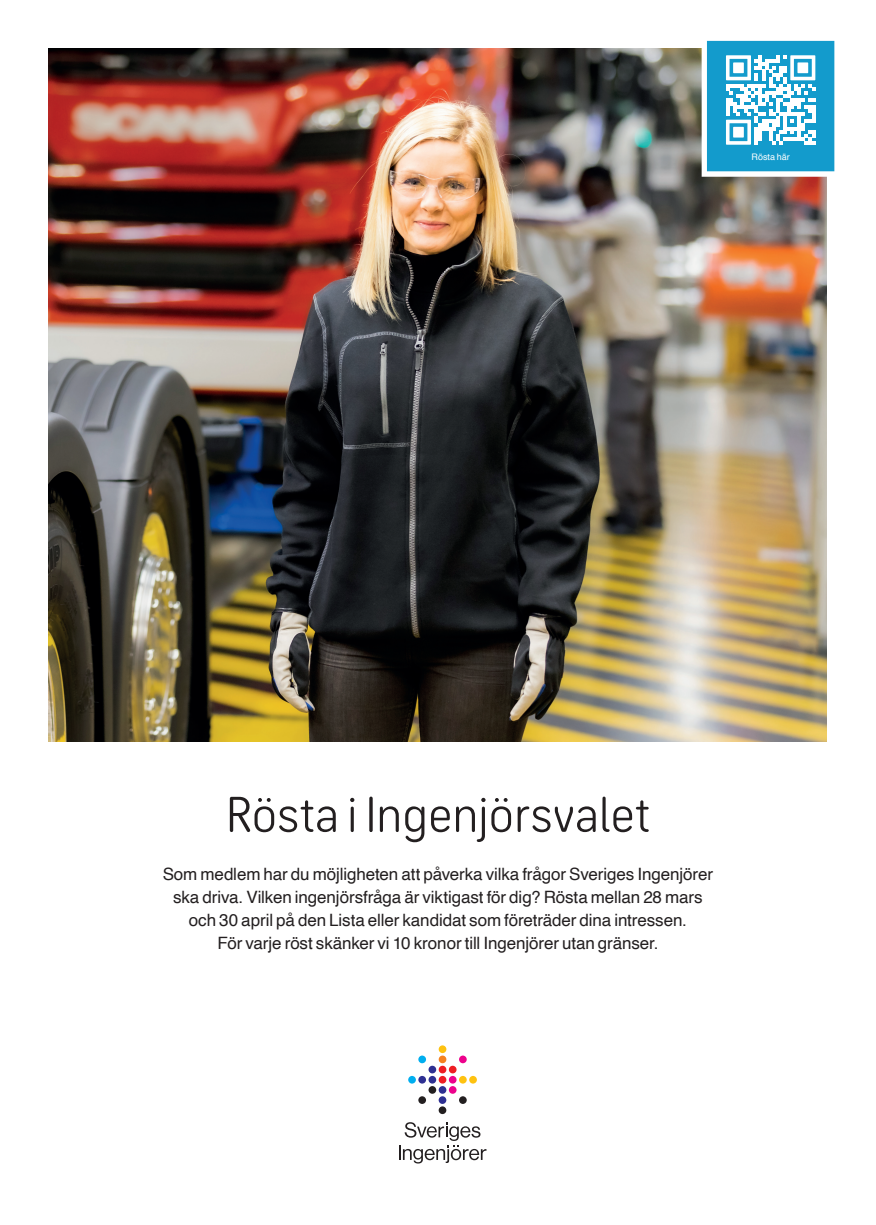
<style>
.page{position:relative;width:876px;height:1225px;background:#fff}
.page>*{position:absolute;margin:0;border:0;box-sizing:border-box;transform-origin:0 0}
.t1{font:50px "Sveriges Ingenjorer";letter-spacing:-.01em;color:#231f20}
.t2{font:17px/23px "Helvetica";letter-spacing:-.005em;color:#231f20;text-align:center}
.t3{font:9px "Helvetica";color:#fff}
</style>
<div class="page">
<img style="left:48px;top:48px;width:779px;height:693px">
<svg style="left:399px;top:1122px;width:87px;height:41px"></svg>
<div style="left:418px;top:1055px;width:8px;height:8px;background:#00aeef;border-radius:50%"></div>
<div style="left:418px;top:1076px;width:8px;height:7px;background:#2e3092;border-radius:50%"></div>
<div style="left:408px;top:1076px;width:8px;height:7px;background:#00aeef;border-radius:50%"></div>
<div style="left:418px;top:1096px;width:8px;height:8px;background:#231f20;border-radius:50%"></div>
<div style="left:428px;top:1065px;width:8px;height:8px;background:#2e3092;border-radius:50%"></div>
<div style="left:428px;top:1086px;width:8px;height:7px;background:#231f20;border-radius:50%"></div>
<div style="left:428px;top:1076px;width:8px;height:7px;background:#2e3092;border-radius:50%"></div>
<div style="left:439px;top:1055px;width:7px;height:8px;background:#f58220;border-radius:50%"></div>
<div style="left:439px;top:1045px;width:7px;height:8px;background:#fec210;border-radius:50%"></div>
<div style="left:439px;top:1096px;width:7px;height:8px;background:#2e3092;border-radius:50%"></div>
<div style="left:439px;top:1106px;width:7px;height:8px;background:#231f20;border-radius:50%"></div>
<div style="left:439px;top:1065px;width:7px;height:8px;background:#ee1d23;border-radius:50%"></div>
<div style="left:439px;top:1076px;width:7px;height:7px;background:#ee1d23;border-radius:50%"></div>
<div style="left:439px;top:1086px;width:7px;height:7px;background:#2e3092;border-radius:50%"></div>
<div style="left:449px;top:1065px;width:8px;height:8px;background:#ee1d23;border-radius:50%"></div>
<div style="left:449px;top:1086px;width:8px;height:7px;background:#ed028c;border-radius:50%"></div>
<div style="left:449px;top:1076px;width:8px;height:7px;background:#ed028c;border-radius:50%"></div>
<div style="left:459px;top:1055px;width:8px;height:8px;background:#ed028c;border-radius:50%"></div>
<div style="left:459px;top:1076px;width:8px;height:7px;background:#fec210;border-radius:50%"></div>
<div style="left:469px;top:1076px;width:8px;height:7px;background:#fec210;border-radius:50%"></div>
<div style="left:459px;top:1096px;width:8px;height:8px;background:#231f20;border-radius:50%"></div>
<svg style="left:702px;top:40px;width:133px;height:137px"></svg>
<p class="t3" style="left:752px;top:150px;width:40px">Rösta här</p>
<h1 class="t1" style="left:226px;top:785px;width:426px">Rösta i Ingenjörsvalet</h1>
<p class="t2" style="left:163px;top:863px;width:552px">Som medlem har du möjligheten att påverka vilka frågor Sveriges Ingenjörer ska driva. Vilken ingenjörsfråga är viktigast för dig? Rösta mellan 28 mars och 30 april på den Lista eller kandidat som företräder dina intressen.<br>För varje röst skänker vi 10 kronor till Ingenjörer utan gränser.</p>
</div>
